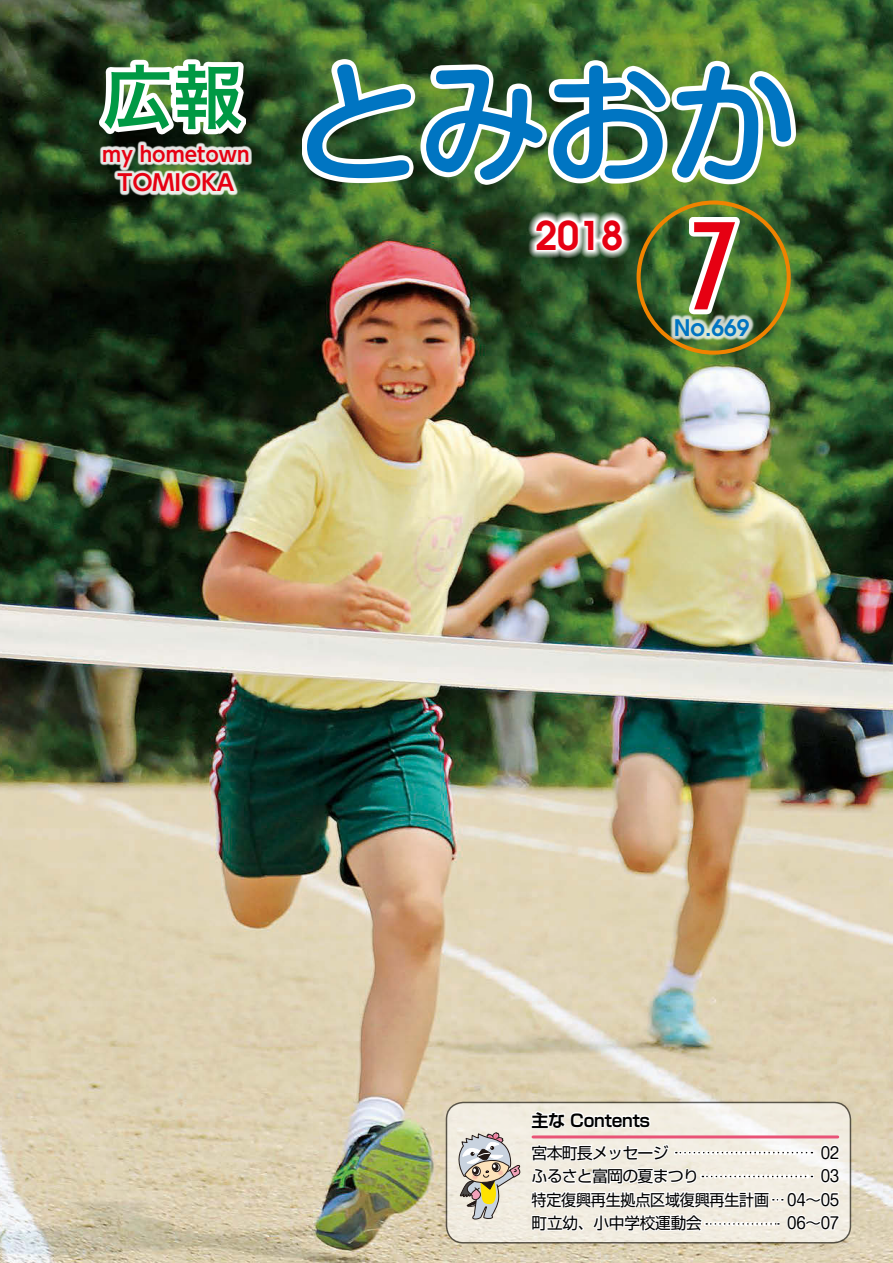
<style>
.page{position:relative;width:893px;height:1263px;background:#fff}
.page>*{position:absolute;margin:0;border:0;box-sizing:border-box;transform-origin:0 0}
.t1{font:500 128.55px "Shin M Go Pro";color:#0075c2}
.t2{font:500 condensed 115.65px "Futura";color:#e60012;scale:1.05 1}
.t3{font:600 39.3px "Avant Garde";color:#e60012}
.t4{font:600 22.65px "Avant Garde";color:#0075c2}
.t5{font:700 22.35px "UD Shin Go NT Pro De";color:#e60012}
.t6{font:700 20.25px "UD Shin Go NT Pro De";color:#e60012}
.t7{font:700 16.95px "Shin Go Pro De";letter-spacing:-.02em;color:#000}
.t8{font:15.9px/23.4px "Shin Go Pro";letter-spacing:-.01em;color:#000}
.t9{font:15.9px/23.4px "Shin M Go Pro";letter-spacing:-.02em;color:#000;text-align:right}
</style>
<div class="page">
<img style="left:0;top:0;width:893px;height:1263px">
<svg style="left:446px;top:1102px;width:404px;height:141px;background:#f1ebe1"></svg>
<div style="left:446px;top:1102px;width:405px;height:141px;border:2px solid #000;border-radius:17px"></div>
<svg style="left:100px;top:59px;width:146px;height:75px"></svg>
<svg style="left:302px;top:59px;width:494px;height:126px"></svg>
<div style="left:100px;top:141px;width:152px;height:55px;background:#fff;opacity:.9"></div>
<svg style="left:528px;top:211px;width:102px;height:47px"></svg>
<div style="left:637px;top:200px;width:154px;height:155px;border:4px solid #f08300;border-radius:50%"></div>
<div style="left:670px;top:313px;width:84px;height:28px;background:#fff;opacity:.77"></div>
<svg style="left:689px;top:217px;width:51px;height:97px"></svg>
<hr style="left:533px;top:1135px;width:305px;height:3px;background:#e95377">
<svg style="left:530px;top:1109px;width:122px;height:21px"></svg>
<svg style="left:529px;top:1141px;width:312px;height:95px"></svg>
<svg style="left:457px;top:1132px;width:64px;height:88px;background:#cac2b4"></svg>
<h1 class="t1" style="left:102px;top:19px;width:697px"><sup>広報</sup> とみおか</h1>
<p class="t6" style="left:102px;top:138px;width:149px">my hometown</p>
<h3 class="t5" style="left:117px;top:165px;width:118px">TOMIOKA</h3>
<h3 class="t3" style="left:535px;top:209px;width:90px">2018</h3>
<h2 class="t2" style="left:688px;top:193px;width:49px">7</h2>
<h3 class="t4" style="left:674px;top:312px;width:77px">No.669</h3>
<p class="t7" style="left:531px;top:1106px;width:120px">主な Contents</p>
<p class="t8" style="left:531px;top:1139px;width:239px">宮本町長メッセージ<br>ふるさと富岡の夏まつり<br>特定復興再生拠点区域復興再生計画町立幼、小中学校運動会</p>
<p class="t9" style="left:787px;top:1139px;width:54px">02<br>03<br>04〜05<br>06〜07</p>
</div>
